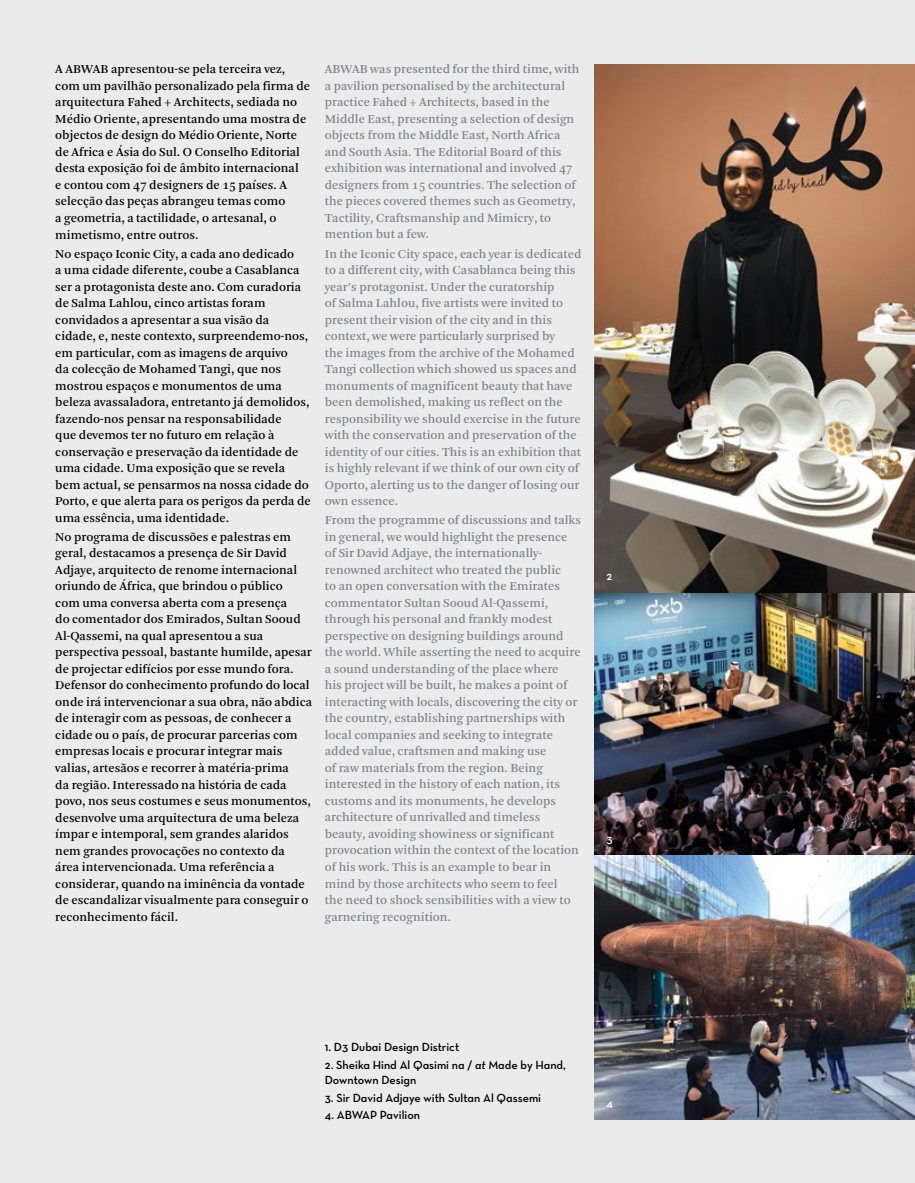
<style>
.page{position:relative;width:915px;height:1183px;background:#fff}
.page>*{position:absolute;margin:0;border:0;box-sizing:border-box;transform-origin:0 0}
.t1{font:16.5px "Neutraface Text";color:#000}
.t2{font:12.75px/16.5px "Arnhem";color:#808285}
.t3{font:12.75px/16.5px "Arnhem";color:#000}
.t4{font:12px/15px "Neutraface Text Demi Alt";color:#000}
.t5{font:12px "Neutraface Text Demi Alt";color:#fff}
.s1{font-family:"Neutraface Text Demi Italic Alt"}
</style>
<div class="page">
<div style="left:0;top:0;width:914px;height:1182px;background:#ebebec"></div>
<img style="left:594px;top:64px;width:320px;height:1054px">
<p class="t3" style="left:55px;top:61px;width:256px">A ABWAB apresentou-se pela terceira vez, com um pavilhão personalizado pela firma de arquitectura Fahed + Architects, sediada no Médio Oriente, apresentando uma mostra de objectos de design do Médio Oriente, Norte de Africa e Ásia do Sul. O Conselho Editorial desta exposição foi de âmbito internacional<br>e contou com 47 designers de 15 países. A selecção das peças abrangeu temas como<br>a geometria, a tactilidade, o artesanal, o mimetismo, entre outros.</p>
<p class="t3" style="left:55px;top:245px;width:257px">No espaço Iconic City, a cada ano dedicado<br>a uma cidade diferente, coube a Casablanca ser a protagonista deste ano. Com curadoria de Salma Lahlou, cinco artistas foram convidados a apresentar a sua visão da cidade, e, neste contexto, surpreendemo-nos, em particular, com as imagens de arquivo<br>da colecção de Mohamed Tangi, que nos mostrou espaços e monumentos de uma beleza avassaladora, entretanto já demolidos, fazendo-nos pensar na responsabilidade<br>que devemos ter no futuro em relação à conservação e preservação da identidade de uma cidade. Uma exposição que se revela bem actual, se pensarmos na nossa cidade do Porto, e que alerta para os perigos da perda de uma essência, uma identidade.</p>
<p class="t3" style="left:55px;top:528px;width:258px">No programa de discussões e palestras em geral, destacamos a presença de Sir David Adjaye, arquitecto de renome internacional oriundo de África, que brindou o público<br>com uma conversa aberta com a presença<br>do comentador dos Emirados, Sultan Sooud Al-Qassemi, na qual apresentou a sua perspectiva pessoal, bastante humilde, apesar de projectar edifícios por esse mundo fora.<br>Defensor do conhecimento profundo do local onde irá intervencionar a sua obra, não abdica de interagir com as pessoas, de conhecer a cidade ou o país, de procurar parcerias com empresas locais e procurar integrar mais valias, artesãos e recorrer à matéria-prima<br>da região. Interessado na história de cada povo, nos seus costumes e seus monumentos, desenvolve uma arquitectura de uma beleza ímpar e intemporal, sem grandes alaridos nem grandes provocações no contexto da<br>área intervencionada. Uma referência a considerar, quando na iminência da vontade de escandalizar visualmente para conseguir o reconhecimento fácil.</p>
<p class="t2" style="left:325px;top:61px;width:256px">ABWAB was presented for the third time, with a pavilion personalised by the architectural practice Fahed + Architects, based in the Middle East, presenting a selection of design objects from the Middle East, North Africa and South Asia. The Editorial Board of this exhibition was international and involved 47 designers from 15 countries. The selection of the pieces covered themes such as Geometry, Tactility, Craftsmanship and Mimicry, to mention but a few.</p>
<p class="t2" style="left:325px;top:245px;width:258px">In the Iconic City space, each year is dedicated to a different city, with Casablanca being this year’s protagonist. Under the curatorship<br>of Salma Lahlou, five artists were invited to present their vision of the city and in this context, we were particularly surprised by<br>the images from the archive of the Mohamed Tangi collection which showed us spaces and monuments of magnificent beauty that have been demolished, making us reflect on the responsibility we should exercise in the future with the conservation and preservation of the identity of our cities. This is an exhibition that is highly relevant if we think of our own city of Oporto, alerting us to the danger of losing our own essence.</p>
<p class="t2" style="left:325px;top:512px;width:258px">From the programme of discussions and talks in general, we would highlight the presence of Sir David Adjaye, the internationally&shy;renowned architect who treated the public<br>to an open conversation with the Emirates commentator Sultan Sooud Al-Qassemi, through his personal and frankly modest perspective on designing buildings around the world. While asserting the need to acquire a sound understanding of the place where<br>his project will be built, he makes a point of interacting with locals, discovering the city or the country, establishing partnerships with local companies and seeking to integrate added value, craftsmen and making use<br>of raw materials from the region. Being interested in the history of each nation, its customs and its monuments, he develops architecture of unrivalled and timeless beauty, avoiding showiness or significant provocation within the context of the location of his work. This is an example to bear in mind by those architects who seem to feel<br>the need to shock sensibilities with a view to garnering recognition.</p>
<p class="t5" style="left:606px;top:568px;width:7px">2</p>
<p class="t5" style="left:606px;top:831px;width:8px">3</p>
<p class="t4" style="left:325px;top:1039px;width:136px">1. D3 Dubai Design District</p>
<p class="t4" style="left:325px;top:1056px;width:242px">2. Sheika Hind Al Qasimi na / <span class="s1">at</span> Made by Hand,<br>Downtown Design</p>
<p class="t4" style="left:325px;top:1089px;width:218px">3. Sir David Adjaye with Sultan Al Qassemi</p>
<p class="t4" style="left:325px;top:1107px;width:97px">4. ABWAP Pavilion</p>
<p class="t5" style="left:606px;top:1095px;width:8px">4</p>
<p class="t1" style="left:875px;top:686px;width:17px">27</p>
</div>
